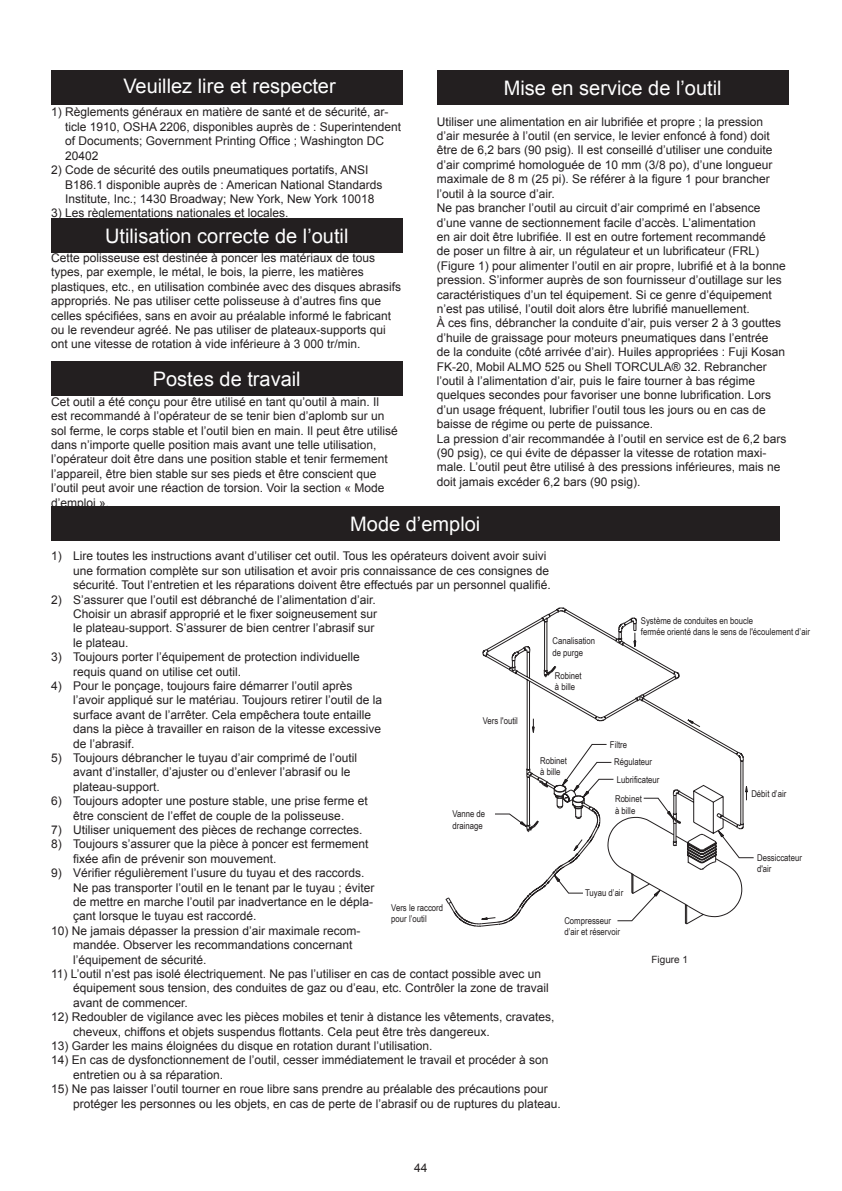
<style>
.page{position:relative;width:842px;height:1191px;background:#fff}
.page>*{position:absolute;margin:0;border:0;box-sizing:border-box;transform-origin:0 0}
.t1{font:20px "Arial";color:#fff}
.t2{font:12px/14.4px "Arial";color:#231f20}
.t3{font:10px "Arial";color:#231f20}
.t4{font:9.4px/11.2px "Arial Narrow";color:#231f20}
</style>
<div class="page">
<div style="left:51px;top:71px;width:352px;height:34px;background:#231f20"></div>
<div style="left:437px;top:71px;width:351px;height:34px;background:#231f20"></div>
<div style="left:51px;top:506px;width:729px;height:34px;background:#231f20"></div>
<div style="left:51px;top:362px;width:352px;height:34px;background:#231f20"></div>
<div style="left:51px;top:218px;width:352px;height:34px;background:#231f20"></div>
<svg style="left:453px;top:607px;width:301px;height:319px"></svg>
<svg style="left:477px;top:632px;width:271px;height:288px"></svg>
<h1 class="t1" style="left:123px;top:73px;width:214px">Veuillez lire et respecter</h1>
<h1 class="t1" style="left:504px;top:75px;width:219px">Mise en service de l’outil</h1>
<p class="t2" style="left:65px;top:105px;width:338px;text-indent:-14px">1) Règlements généraux en matière de santé et de sécurité, ar&shy;ticle 1910, OSHA 2206, disponibles auprès de : Superintendent of Documents; Government Printing Office ; Washington DC 20402</p>
<p class="t2" style="left:65px;top:163px;width:319px;text-indent:-14px">2) Code de sécurité des outils pneumatiques portatifs, ANSI<br>B186.1 disponible auprès de : American National Standards<br>Institute, Inc.; 1430 Broadway; New York, New York 10018</p>
<p class="t2" style="left:51px;top:206px;width:239px">3) Les règlementations nationales et locales.</p>
<p class="t2" style="left:51px;top:251px;width:352px">Cette polisseuse est destinée à poncer les matériaux de tous types, par exemple, le métal, le bois, la pierre, les matières plastiques, etc., en utilisation combinée avec des disques abrasifs appropriés. Ne pas utiliser cette polisseuse à d’autres fins que celles spécifiées, sans en avoir au préalable informé le fabricant ou le revendeur agréé. Ne pas utiliser de plateaux-supports qui ont une vitesse de rotation à vide inférieure à 3 000 tr/min.</p>
<h1 class="t1" style="left:105px;top:223px;width:245px">Utilisation correcte de l’outil</h1>
<h1 class="t1" style="left:153px;top:366px;width:149px">Postes de travail</h1>
<p class="t2" style="left:51px;top:394px;width:348px">Cet outil a été conçu pour être utilisé en tant qu’outil à main. Il est recommandé à l’opérateur de se tenir bien d’aplomb sur un sol ferme, le corps stable et l’outil bien en main. Il peut être utilisé dans n’importe quelle position mais avant une telle utilisation, l’opérateur doit être dans une position stable et tenir fermement l’appareil, être bien stable sur ses pieds et être conscient que l’outil peut avoir une réaction de torsion. Voir la section « Mode d’emploi ».</p>
<p class="t2" style="left:437px;top:114px;width:351px">Utiliser une alimentation en air lubrifiée et propre ; la pression d’air mesurée à l’outil (en service, le levier enfoncé à fond) doit être de 6,2 bars (90 psig). Il est conseillé d’utiliser une conduite d’air comprimé homologuée de 10 mm (3/8 po), d’une longueur maximale de 8 m (25 pi). Se référer à la figure 1 pour brancher l’outil à la source d’air.<br>Ne pas brancher l’outil au circuit d’air comprimé en l’absence d’une vanne de sectionnement facile d’accès. L’alimentation<br>en air doit être lubrifiée. Il est en outre fortement recommandé<br>de poser un filtre à air, un régulateur et un lubrificateur (FRL) (Figure 1) pour alimenter l’outil en air propre, lubrifié et à la bonne pression. S’informer auprès de son fournisseur d’outillage sur les caractéristiques d’un tel équipement. Si ce genre d’équipement n’est pas utilisé, l’outil doit alors être lubrifié manuellement.<br>À ces fins, débrancher la conduite d’air, puis verser 2 à 3 gouttes d’huile de graissage pour moteurs pneumatiques dans l’entrée<br>de la conduite (côté arrivée d’air). Huiles appropriées : Fuji Kosan FK-20, Mobil ALMO 525 ou Shell TORCULA® 32. Rebrancher l’outil à l’alimentation d’air, puis le faire tourner à bas régime quelques secondes pour favoriser une bonne lubrification. Lors d’un usage fréquent, lubrifier l’outil tous les jours ou en cas de baisse de régime ou perte de puissance.<br>La pression d’air recommandée à l’outil en service est de 6,2 bars (90 psig), ce qui évite de dépasser la vitesse de rotation maxi&shy;male. L’outil peut être utilisé à des pressions inférieures, mais ne doit jamais excéder 6,2 bars (90 psig).</p>
<h1 class="t1" style="left:350px;top:511px;width:132px">Mode d’emploi</h1>
<p class="t2" style="left:73px;top:549px;width:479px;text-indent:-22px">1) Lire toutes les instructions avant d’utiliser cet outil. Tous les opérateurs doivent avoir suivi une formation complète sur son utilisation et avoir pris connaissance de ces consignes de sécurité. Tout l’entretien et les réparations doivent être effectués par un personnel qualifié.</p>
<p class="t2" style="left:73px;top:592px;width:306px;text-indent:-22px">2) S’assurer que l’outil est débranché de l’alimentation d’air.<br>Choisir un abrasif approprié et le fixer soigneusement sur le plateau-support. S’assurer de bien centrer l’abrasif sur le plateau.</p>
<p class="t2" style="left:73px;top:650px;width:288px;text-indent:-22px">3) Toujours porter l’équipement de protection individuelle requis quand on utilise cet outil.</p>
<p class="t2" style="left:73px;top:678px;width:311px;text-indent:-22px">4) Pour le ponçage, toujours faire démarrer l’outil après l’avoir appliqué sur le matériau. Toujours retirer l’outil de la surface avant de l’arrêter. Cela empêchera toute entaille dans la pièce à travailler en raison de la vitesse excessive de l’abrasif.</p>
<p class="t2" style="left:73px;top:750px;width:286px;text-indent:-22px">5) Toujours débrancher le tuyau d’air comprimé de l’outil avant d’installer, d’ajuster ou d’enlever l’abrasif ou le plateau-support.</p>
<p class="t2" style="left:51px;top:794px;width:318px;text-align:center">6) Toujours adopter une posture stable, une prise ferme et être conscient de l’effet de couple de la polisseuse.</p>
<p class="t2" style="left:51px;top:822px;width:313px">7) Utiliser uniquement des pièces de rechange correctes.</p>
<p class="t2" style="left:73px;top:837px;width:297px;text-indent:-22px">8) Toujours s’assurer que la pièce à poncer est fermement fixée afin de prévenir son mouvement.</p>
<p class="t2" style="left:73px;top:866px;width:303px;text-indent:-22px">9) Vérifier régulièrement l’usure du tuyau et des raccords.<br>Ne pas transporter l’outil en le tenant par le tuyau ; éviter de mettre en marche l’outil par inadvertance en le dépla&shy;çant lorsque le tuyau est raccordé.</p>
<p class="t2" style="left:73px;top:923px;width:289px;text-indent:-22px">10) Ne jamais dépasser la pression d’air maximale recom&shy;mandée. Observer les recommandations concernant l’équipement de sécurité.</p>
<p class="t2" style="left:73px;top:966px;width:477px;text-indent:-22px">11) L’outil n’est pas isolé électriquement. Ne pas l’utiliser en cas de contact possible avec un équipement sous tension, des conduites de gaz ou d’eau, etc. Contrôler la zone de travail avant de commencer.</p>
<p class="t2" style="left:73px;top:1010px;width:483px;text-indent:-22px">12) Redoubler de vigilance avec les pièces mobiles et tenir à distance les vêtements, cravates, cheveux, chiffons et objets suspendus flottants. Cela peut être très dangereux.</p>
<p class="t2" style="left:51px;top:1038px;width:383px">13) Garder les mains éloignées du disque en rotation durant l’utilisation.</p>
<p class="t2" style="left:73px;top:1053px;width:477px;text-indent:-22px">14) En cas de dysfonctionnement de l’outil, cesser immédiatement le travail et procéder à son entretien ou à sa réparation.</p>
<p class="t2" style="left:73px;top:1082px;width:489px;text-indent:-22px">15) Ne pas laisser l’outil tourner en roue libre sans prendre au préalable des précautions pour protéger les personnes ou les objets, en cas de perte de l’abrasif ou de ruptures du plateau.</p>
<p class="t4" style="left:641px;top:615px;width:171px">Système de conduites en boucle<br>fermée orienté dans le sens de l'écoulement d’air</p>
<p class="t4" style="left:552px;top:635px;width:44px">Canalisation de purge</p>
<p class="t4" style="left:555px;top:669px;width:28px">Robinet à bille</p>
<p class="t4" style="left:483px;top:714px;width:37px">Vers l'outil</p>
<p class="t4" style="left:610px;top:738px;width:19px">Filtre</p>
<p class="t4" style="left:540px;top:754px;width:28px">Robinet à bille</p>
<p class="t4" style="left:614px;top:752px;width:47px;line-height:18px">Régulateur<br>Lubrificateur</p>
<p class="t4" style="left:751px;top:788px;width:36px">Débit d’air</p>
<p class="t4" style="left:615px;top:793px;width:28px">Robinet à bille</p>
<p class="t4" style="left:452px;top:808px;width:34px">Vanne de drainage</p>
<p class="t4" style="left:757px;top:852px;width:46px">Dessiccateur d'air</p>
<p class="t4" style="left:585px;top:887px;width:40px">Tuyau d’air</p>
<p class="t4" style="left:391px;top:901px;width:53px">Vers le raccord pour l’outil</p>
<p class="t4" style="left:564px;top:914px;width:57px">Compresseur d’air et réservoir</p>
<p class="t3" style="left:651px;top:953px;width:38px">Figure 1</p>
<p class="t2" style="left:414px;top:1161px;width:15px">44</p>
</div>
